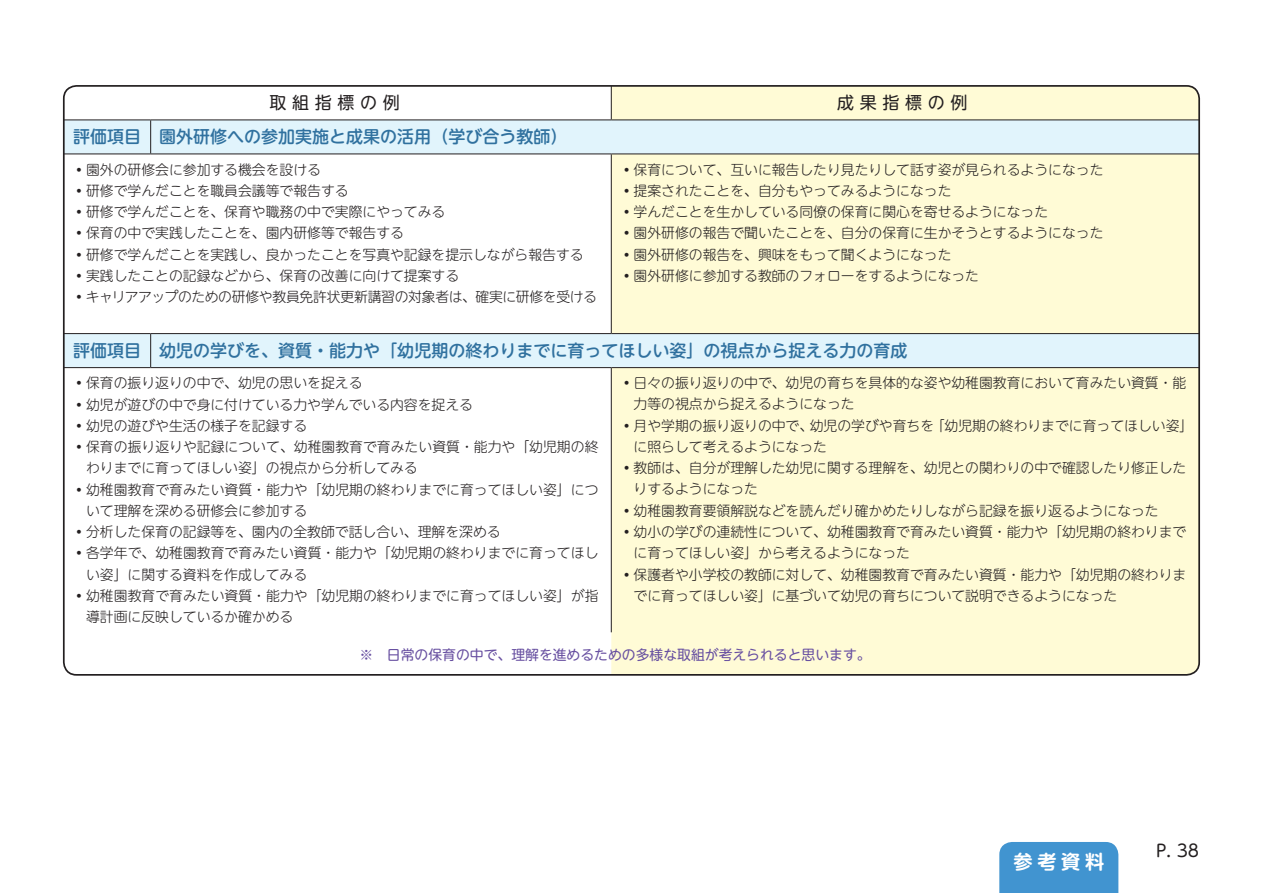
<style>
.page{position:relative;width:1263px;height:893px;background:#fff}
.page>*{position:absolute;margin:0;border:0;box-sizing:border-box;transform-origin:0 0}
.t1{font:700 19.2px "UD Shin M Go Pr 6 N De";color:#fff}
.t2{font:500 16.95px "UD Shin M Go Pr 6 N";color:#30719f}
.t3{font:16.95px "UD Shin M Go Pr 6 N";letter-spacing:.335em;color:#231f20}
.t4{font:300 13.8px/21.3px "UD Shin M Go Pr 6 N";color:#231f20}
.t5{font:13.8px "UD Shin M Go Pr 6 N";color:#6850a1}
</style>
<div class="page">
<div style="left:611px;top:86px;width:588px;height:34px;background:#fffbd6"></div>
<div style="left:66px;top:120px;width:1131px;height:33px;background:#e1f4fc"></div>
<div style="left:611px;top:154px;width:588px;height:180px;background:#fffbd6"></div>
<div style="left:66px;top:334px;width:1131px;height:33px;background:#e1f4fc"></div>
<div style="left:611px;top:368px;width:588px;height:305px;background:#fffbd6"></div>
<hr style="left:611px;top:86px;width:1px;height:33px;background:#231f20">
<hr style="left:64px;top:119px;width:87px;height:1px;background:#231f20">
<hr style="left:151px;top:119px;width:460px;height:1px;background:#231f20">
<hr style="left:611px;top:119px;width:588px;height:1px;background:#231f20">
<hr style="left:150px;top:120px;width:1px;height:33px;background:#231f20">
<hr style="left:64px;top:153px;width:87px;height:1px;background:#231f20">
<hr style="left:151px;top:153px;width:460px;height:1px;background:#231f20">
<hr style="left:611px;top:153px;width:588px;height:1px;background:#231f20">
<hr style="left:611px;top:154px;width:1px;height:179px;background:#231f20">
<hr style="left:64px;top:333px;width:87px;height:1px;background:#231f20">
<hr style="left:151px;top:333px;width:460px;height:1px;background:#231f20">
<hr style="left:150px;top:334px;width:1px;height:33px;background:#231f20">
<hr style="left:611px;top:333px;width:588px;height:1px;background:#231f20">
<hr style="left:64px;top:367px;width:87px;height:1px;background:#231f20">
<hr style="left:151px;top:367px;width:460px;height:1px;background:#231f20">
<hr style="left:611px;top:367px;width:588px;height:1px;background:#231f20">
<hr style="left:611px;top:368px;width:1px;height:264px;background:#231f20">
<div style="left:999px;top:842px;width:119px;height:51px;background:#4194d0"></div>
<p class="t3" style="left:269px;top:89px;width:132px">取組指標の例</p>
<p class="t3" style="left:837px;top:89px;width:132px">成果指標の例</p>
<p class="t2" style="left:73px;top:123px;width:496px">評価項目 園外研修への参加実施と成果の活用（学び合う教師）</p>
<p class="t4" style="left:72px;top:158px;width:526px">・園外の研修会に参加する機会を設ける<br>・研修で学んだことを職員会議等で報告する<br>・研修で学んだことを、保育や職務の中で実際にやってみる<br>・保育の中で実践したことを、園内研修等で報告する<br>・研修で学んだことを実践し、良かったことを写真や記録を提示しながら報告する・実践したことの記録などから、保育の改善に向けて提案する<br>・キャリアアップのための研修や教員免許状更新講習の対象者は、確実に研修を受ける</p>
<p class="t4" style="left:620px;top:158px;width:485px">・保育について、互いに報告したり見たりして話す姿が見られるようになった・提案されたことを、自分もやってみるようになった<br>・学んだことを生かしている同僚の保育に関心を寄せるようになった<br>・園外研修の報告で聞いたことを、自分の保育に生かそうとするようになった・園外研修の報告を、興味をもって聞くようになった<br>・園外研修に参加する教師のフォローをするようになった</p>
<p class="t2" style="left:73px;top:336px;width:836px">評価項目 幼児の学びを、資質・能力や「幼児期の終わりまでに育ってほしい姿」の視点から捉える力の育成</p>
<p class="t4" style="left:72px;top:372px;width:292px">・保育の振り返りの中で、幼児の思いを捉える</p>
<p class="t4" style="left:72px;top:393px;width:402px">・幼児が遊びの中で身に付けている力や学んでいる内容を捉える</p>
<p class="t4" style="left:72px;top:414px;width:236px">・幼児の遊びや生活の様子を記録する</p>
<p class="t4" style="left:72px;top:435px;width:528px">・保育の振り返りや記録について、幼稚園教育で育みたい資質・能力や「幼児期の終</p>
<p class="t4" style="left:86px;top:457px;width:333px">わりまでに育ってほしい姿」の視点から分析してみる</p>
<p class="t4" style="left:72px;top:478px;width:528px">・幼稚園教育で育みたい資質・能力や「幼児期の終わりまでに育ってほしい姿」につ</p>
<p class="t4" style="left:86px;top:499px;width:223px">いて理解を深める研修会に参加する</p>
<p class="t4" style="left:72px;top:520px;width:430px">・分析した保育の記録等を、園内の全教師で話し合い、理解を深める</p>
<p class="t4" style="left:72px;top:542px;width:528px">・各学年で、幼稚園教育で育みたい資質・能力や「幼児期の終わりまでに育ってほし</p>
<p class="t4" style="left:86px;top:563px;width:223px">い姿」に関する資料を作成してみる</p>
<p class="t4" style="left:72px;top:584px;width:528px">・幼稚園教育で育みたい資質・能力や「幼児期の終わりまでに育ってほしい姿」が指</p>
<p class="t4" style="left:86px;top:605px;width:209px">導計画に反映しているか確かめる</p>
<p class="t4" style="left:620px;top:372px;width:568px">・日々の振り返りの中で、幼児の育ちを具体的な姿や幼稚園教育において育みたい資質・能</p>
<p class="t4" style="left:634px;top:393px;width:223px">力等の視点から捉えるようになった</p>
<p class="t4" style="left:620px;top:414px;width:575px">・月や学期の振り返りの中で、幼児の学びや育ちを「幼児期の終わりまでに育ってほしい姿」</p>
<p class="t4" style="left:634px;top:435px;width:195px">に照らして考えるようになった</p>
<p class="t4" style="left:620px;top:457px;width:568px">・教師は、自分が理解した幼児に関する理解を、幼児との関わりの中で確認したり修正した</p>
<p class="t4" style="left:634px;top:478px;width:126px">りするようになった</p>
<p class="t4" style="left:620px;top:499px;width:540px">・幼稚園教育要領解説などを読んだり確かめたりしながら記録を振り返るようになった</p>
<p class="t4" style="left:620px;top:520px;width:568px">・幼小の学びの連続性について、幼稚園教育で育みたい資質・能力や「幼児期の終わりまで</p>
<p class="t4" style="left:634px;top:542px;width:278px">に育ってほしい姿」から考えるようになった</p>
<p class="t4" style="left:620px;top:563px;width:568px">・保護者や小学校の教師に対して、幼稚園教育で育みたい資質・能力や「幼児期の終わりま</p>
<p class="t4" style="left:634px;top:584px;width:485px">でに育ってほしい姿」に基づいて幼児の育ちについて説明できるようになった</p>
<p class="t5" style="left:359px;top:643px;width:513px">※　日常の保育の中で、理解を進めるための多様な取組が考えられると思います。</p>
<h1 class="t1" style="left:1013px;top:846px;width:92px">参考資料</h1>
<p class="t3" style="left:1156px;top:836px;width:44px">P. 38</p>
</div>
